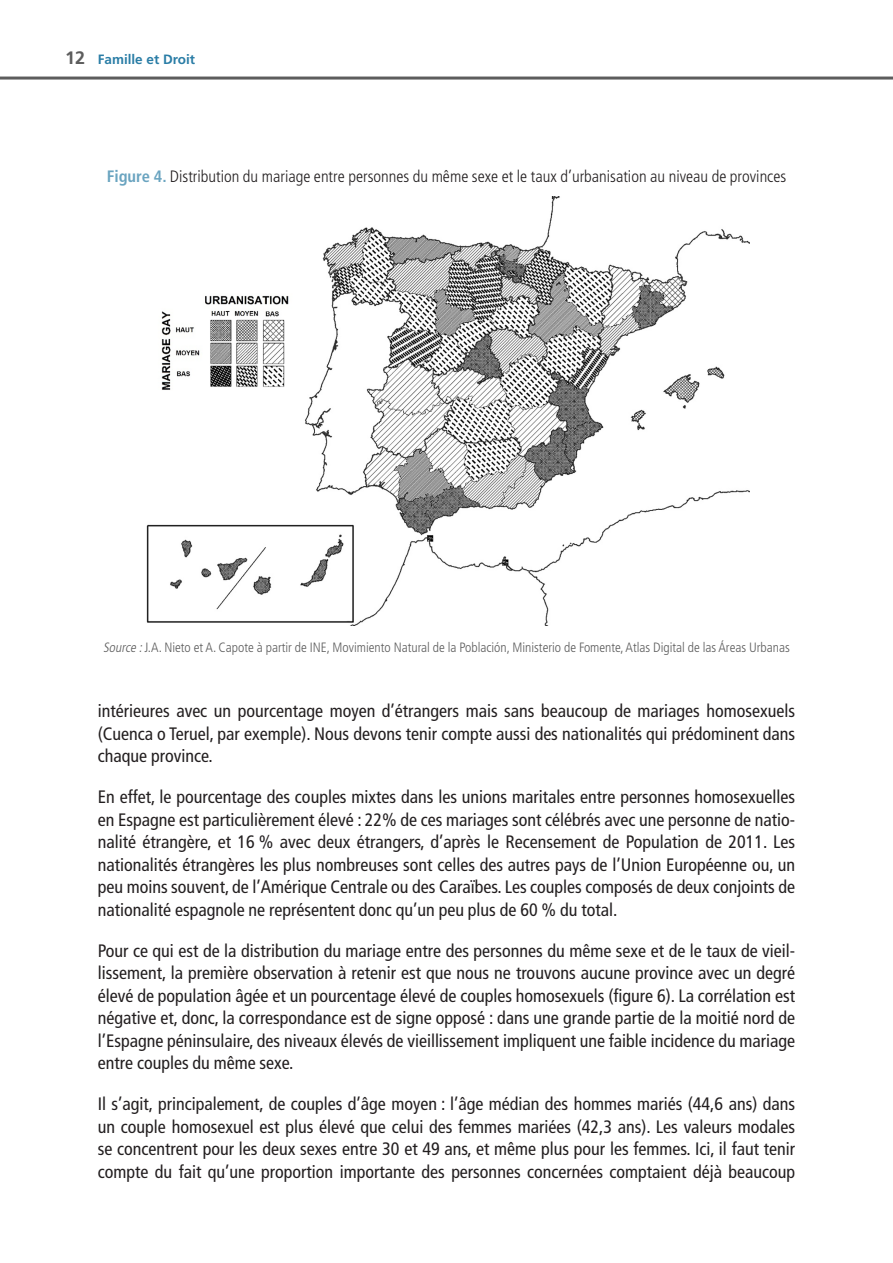
<style>
.page{position:relative;width:893px;height:1263px;background:#fff}
.page>*{position:absolute;margin:0;border:0;box-sizing:border-box;transform-origin:0 0}
.Texte_courant{font:condensed 18px/22.5px "Frutiger LT Std";color:#231f20;text-align:justify}
.Tab_Fig_Titre{font:300 condensed 16.5px "Frutiger LT Std";color:#231f20}
.Fig_Source{font:300 condensed 13.5px "Frutiger LT Std";color:#5d5d5d}
.t1{font:700 13.5px "Frutiger LT Std";color:#2a7da6}
.s1{font-size:18px;color:#5d5d5d}
.s2{font-weight:700;color:#6aa4c0}
.s3{font-style:italic}
</style>
<div class="page">
<hr style="left:0;top:77px;width:893px;height:3px;background:#5d5d5d">
<img style="left:146px;top:197px;width:603px;height:428px">
<p class="t1" style="left:65px;top:51px;width:132px"><span class="s1">12</span> Famille et Droit</p>
<p class="Tab_Fig_Titre" style="left:107px;top:167px;width:681px"><span class="s2">Figure 4.</span> Distribution du mariage entre personnes du même sexe et le taux d’urbanisation au niveau de provinces</p>
<p class="Fig_Source" style="left:103px;top:640px;width:688px"><span class="s3">Source :</span>J.A. Nieto et A. Capote à partir de INE, Movimiento Natural de la Población, Ministerio de Fomente, Atlas Digital de las Áreas Urbanas</p>
<p class="Texte_courant" style="left:98px;top:700px;width:699px">intérieures avec un pourcentage moyen d’étrangers mais sans beaucoup de mariages homosexuels (Cuenca o Teruel, par exemple). Nous devons tenir compte aussi des nationalités qui prédominent dans chaque province.</p>
<p class="Texte_courant" style="left:98px;top:786px;width:699px">En effet, le pourcentage des couples mixtes dans les unions maritales entre personnes homosexuelles en Espagne est particulièrement élevé : 22% de ces mariages sont célébrés avec une personne de natio&shy;nalité étrangère, et 16 % avec deux étrangers, d’après le Recensement de Population de 2011. Les nationalités étrangères les plus nombreuses sont celles des autres pays de l’Union Européenne ou, un peu moins souvent, de l’Amérique Centrale ou des Caraïbes. Les couples composés de deux conjoints de nationalité espagnole ne représentent donc qu’un peu plus de 60 % du total.</p>
<p class="Texte_courant" style="left:98px;top:939px;width:699px">Pour ce qui est de la distribution du mariage entre des personnes du même sexe et de le taux de vieil&shy;lissement, la première observation à retenir est que nous ne trouvons aucune province avec un degré élevé de population âgée et un pourcentage élevé de couples homosexuels (figure 6). La corrélation est négative et, donc, la correspondance est de signe opposé : dans une grande partie de la moitié nord de l’Espagne péninsulaire, des niveaux élevés de vieillissement impliquent une faible incidence du mariage entre couples du même sexe.</p>
<p class="Texte_courant" style="left:98px;top:1093px;width:699px">Il s’agit, principalement, de couples d’âge moyen : l’âge médian des hommes mariés (44,6 ans) dans un couple homosexuel est plus élevé que celui des femmes mariées (42,3 ans). Les valeurs modales se concentrent pour les deux sexes entre 30 et 49 ans, et même plus pour les femmes. Ici, il faut tenir compte du fait qu’une proportion importante des personnes concernées comptaient déjà beaucoup</p>
</div>
